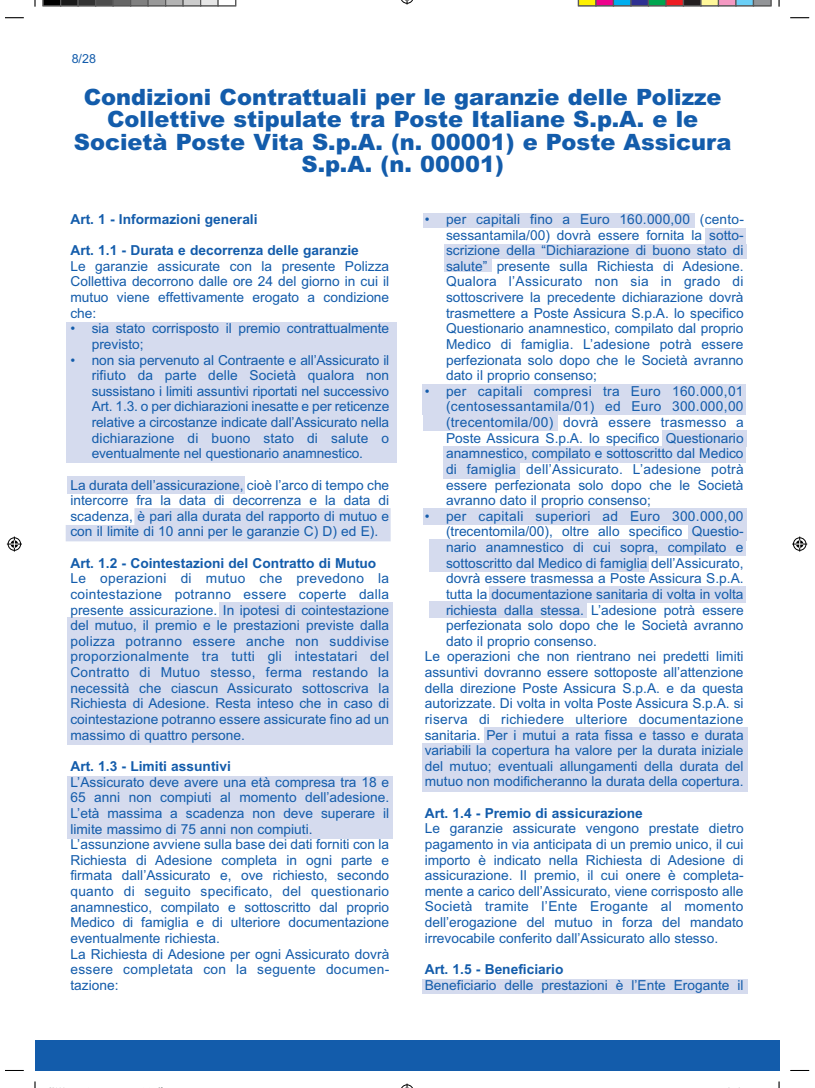
<style>
.page{position:relative;width:815px;height:1088px;background:#fff}
.page>*{position:absolute;margin:0;border:0;box-sizing:border-box;transform-origin:0 0}
.t1{font:900 22.5px/22.5px "Arial";color:#135cab;text-align:center}
.t2{font:13.75px/15.6px "Arial";color:#135cab;text-align:justify}
.t3{font:700 13.75px "Arial";color:#135cab}
.t4{font:13.75px "Arial";letter-spacing:.02em;color:#135cab}
.t5{font:12.5px "Arial";color:#135cab}
</style>
<div class="page">
<svg style="left:66px;top:508px;width:325px;height:33px;background:#d9dfef"></svg>
<div style="left:67px;top:476px;width:178px;height:18px;background:#d5dbee"></div>
<div style="left:219px;top:602px;width:174px;height:15px;background:#d5dbee"></div>
<div style="left:67px;top:617px;width:326px;height:128px;background:#d5dbee"></div>
<div style="left:706px;top:228px;width:40px;height:17px;background:#d5dbee"></div>
<div style="left:444px;top:257px;width:48px;height:15px;background:#d5dbee"></div>
<div style="left:444px;top:244px;width:302px;height:15px;background:#d5dbee"></div>
<div style="left:484px;top:727px;width:263px;height:17px;background:#d5dbee"></div>
<div style="left:422px;top:743px;width:325px;height:48px;background:#d5dbee"></div>
<div style="left:429px;top:601px;width:158px;height:17px;background:#d5dbee"></div>
<div style="left:490px;top:586px;width:256px;height:16px;background:#d5dbee"></div>
<div style="left:429px;top:555px;width:220px;height:16px;background:#d5dbee"></div>
<div style="left:688px;top:524px;width:58px;height:16px;background:#d5dbee"></div>
<div style="left:429px;top:539px;width:317px;height:17px;background:#d5dbee"></div>
<div style="left:423px;top:509px;width:323px;height:16px;background:#d5dbee"></div>
<div style="left:444px;top:462px;width:76px;height:16px;background:#d5dbee"></div>
<div style="left:444px;top:446px;width:302px;height:16px;background:#d5dbee"></div>
<div style="left:662px;top:430px;width:84px;height:16px;background:#d5dbee"></div>
<div style="left:423px;top:414px;width:135px;height:16px;background:#d5dbee"></div>
<div style="left:423px;top:384px;width:323px;height:30px;background:#d5dbee"></div>
<div style="left:67px;top:775px;width:326px;height:63px;background:#d5dbee"></div>
<div style="left:66px;top:322px;width:331px;height:141px;background:#d5dbee"></div>
<div style="left:423px;top:213px;width:272px;height:15px;background:#d5dbee"></div>
<div style="left:422px;top:978px;width:325px;height:15px;background:#d5dbee"></div>
<div style="left:35px;top:1040px;width:744px;height:30px;background:#135cab"></div>
<svg style="left:401px;top:0;width:12px;height:5px"></svg>
<svg style="left:401px;top:1083px;width:12px;height:5px"></svg>
<svg style="left:7px;top:536px;width:15px;height:15px"></svg>
<svg style="left:792px;top:536px;width:15px;height:15px"></svg>
<svg style="left:5px;top:17px;width:19px;height:1px"></svg>
<svg style="left:790px;top:17px;width:19px;height:1px"></svg>
<svg style="left:5px;top:1070px;width:19px;height:1px"></svg>
<svg style="left:790px;top:1070px;width:19px;height:1px"></svg>
<svg style="left:34px;top:0;width:2px;height:6px"></svg>
<svg style="left:34px;top:1081px;width:2px;height:7px"></svg>
<svg style="left:778px;top:0;width:2px;height:6px"></svg>
<svg style="left:778px;top:1081px;width:2px;height:7px"></svg>
<svg style="left:42px;top:0;width:194px;height:6px"></svg>
<svg style="left:578px;top:0;width:194px;height:6px"></svg>
<p class="t5" style="left:72px;top:52px;width:26px">8/28</p>
<h1 class="t1" style="left:74px;top:86px;width:659px">Condizioni Contrattuali per le garanzie delle Polizze Collettive stipulate tra Poste Italiane S.p.A. e le Società Poste Vita S.p.A. (n. 00001) e Poste Assicura S.p.A. (n. 00001)</h1>
<p class="t3" style="left:70px;top:211px;width:189px">Art. 1 - Informazioni generali</p>
<p class="t3" style="left:70px;top:242px;width:290px">Art. 1.1 - Durata e decorrenza delle garanzie</p>
<p class="t2" style="left:70px;top:258px;width:320px">Le garanzie assicurate con la presente Polizza Collettiva decorrono dalle ore 24 del giorno in cui il mutuo viene effettivamente erogato a condizione che:</p>
<p class="t2" style="left:92px;top:321px;width:299px;text-indent:-21px">• sia stato corrisposto il premio contrattualmente previsto;</p>
<p class="t2" style="left:92px;top:352px;width:299px;text-indent:-21px">• non sia pervenuto al Contraente e all’Assicurato il rifiuto da parte delle Società qualora non sussistano i limiti assuntivi riportati nel successivo Art. 1.3. o per dichiarazioni inesatte e per reticenze relative a circostanze indicate dall’Assicurato nella dichiarazione di buono stato di salute o eventualmente nel questionario anamnestico.</p>
<p class="t2" style="left:70px;top:477px;width:320px">La durata dell’assicurazione, cioè l’arco di tempo che intercorre fra la data di decorrenza e la data di scadenza, è pari alla durata del rapporto di mutuo e con il limite di 10 anni per le garanzie C) D) ed E).</p>
<p class="t3" style="left:70px;top:555px;width:307px">Art. 1.2 - Cointestazioni del Contratto di Mutuo</p>
<p class="t2" style="left:70px;top:571px;width:321px">Le operazioni di mutuo che prevedono la cointestazione potranno essere coperte dalla presente assicurazione. In ipotesi di cointestazione del mutuo, il premio e le prestazioni previste dalla polizza potranno essere anche non suddivise proporzionalmente tra tutti gli intestatari del Contratto di Mutuo stesso, ferma restando la necessità che ciascun Assicurato sottoscriva la Richiesta di Adesione. Resta inteso che in caso di cointestazione potranno essere assicurate fino ad un massimo di quattro persone.</p>
<p class="t3" style="left:70px;top:758px;width:162px">Art. 1.3 - Limiti assuntivi</p>
<p class="t2" style="left:70px;top:774px;width:320px;text-align:left">L’Assicurato deve avere una età compresa tra 18 e 65 anni non compiuti al momento dell’adesione.<br>L’età massima a scadenza non deve superare il limite massimo di 75 anni non compiuti.<br>L’assunzione avviene sulla base dei dati forniti con la Richiesta di Adesione completa in ogni parte e firmata dall’Assicurato e, ove richiesto, secondo quanto di seguito specificato, del questionario anamnestico, compilato e sottoscritto dal proprio Medico di famiglia e di ulteriore documentazione eventualmente richiesta.<br>La Richiesta di Adesione per ogni Assicurato dovrà essere completata con la seguente documen&shy;tazione:</p>
<p class="t2" style="left:446px;top:211px;width:299px;text-indent:-21px">• per capitali fino a Euro 160.000,00 (cento&shy;sessantamila/00) dovrà essere fornita la sotto&shy;scrizione della “Dichiarazione di buono stato di salute” presente sulla Richiesta di Adesione.<br>Qualora l’Assicurato non sia in grado di sottoscrivere la precedente dichiarazione dovrà trasmettere a Poste Assicura S.p.A. lo specifico Questionario anamnestico, compilato dal proprio Medico di famiglia. L’adesione potrà essere perfezionata solo dopo che le Società avranno dato il proprio consenso;</p>
<p class="t2" style="left:446px;top:383px;width:299px;text-indent:-21px">• per capitali compresi tra Euro 160.000,01 (centosessantamila/01) ed Euro 300.000,00 (trecentomila/00) dovrà essere trasmesso a Poste Assicura S.p.A. lo specifico Questionario anamnestico, compilato e sottoscritto dal Medico di famiglia dell’Assicurato. L’adesione potrà essere perfezionata solo dopo che le Società avranno dato il proprio consenso;</p>
<p class="t4" style="left:425px;top:508px;width:320px">• per capitali superiori ad Euro 300.000,00</p>
<p class="t2" style="left:446px;top:524px;width:299px">(trecentomila/00), oltre allo specifico Questio-</p>
<p class="t2" style="left:446px;top:539px;width:299px">nario anamnestico di cui sopra, compilato e</p>
<p class="t2" style="left:446px;top:555px;width:299px">sottoscritto dal Medico di famiglia dell’Assicurato,</p>
<p class="t2" style="left:446px;top:570px;width:299px">dovrà essere trasmessa a Poste Assicura S.p.A.</p>
<p class="t2" style="left:446px;top:586px;width:299px">tutta la documentazione sanitaria di volta in volta</p>
<p class="t2" style="left:446px;top:602px;width:299px">richiesta dalla stessa. L’adesione potrà essere</p>
<p class="t2" style="left:446px;top:617px;width:299px">perfezionata solo dopo che le Società avranno</p>
<p class="t2" style="left:446px;top:633px;width:152px">dato il proprio consenso.</p>
<p class="t2" style="left:425px;top:649px;width:320px">Le operazioni che non rientrano nei predetti limiti</p>
<p class="t2" style="left:425px;top:664px;width:320px">assuntivi dovranno essere sottoposte all’attenzione</p>
<p class="t2" style="left:425px;top:680px;width:320px">della direzione Poste Assicura S.p.A. e da questa</p>
<p class="t2" style="left:425px;top:695px;width:320px">autorizzate. Di volta in volta Poste Assicura S.p.A. si</p>
<p class="t4" style="left:425px;top:711px;width:320px">riserva di richiedere ulteriore documentazione</p>
<p class="t2" style="left:425px;top:727px;width:320px">sanitaria. Per i mutui a rata fissa e tasso e durata</p>
<p class="t2" style="left:425px;top:742px;width:320px">variabili la copertura ha valore per la durata iniziale</p>
<p class="t2" style="left:425px;top:758px;width:320px">del mutuo; eventuali allungamenti della durata del</p>
<p class="t2" style="left:425px;top:774px;width:320px">mutuo non modificheranno la durata della copertura.</p>
<p class="t3" style="left:425px;top:805px;width:220px">Art. 1.4 - Premio di assicurazione</p>
<p class="t2" style="left:425px;top:820px;width:320px">Le garanzie assicurate vengono prestate dietro pagamento in via anticipata di un premio unico, il cui importo è indicato nella Richiesta di Adesione di assicurazione. Il premio, il cui onere è completa&shy;mente a carico dell’Assicurato, viene corrisposto alle Società tramite l’Ente Erogante al momento dell’erogazione del mutuo in forza del mandato irrevocabile conferito dall’Assicurato allo stesso.</p>
<p class="t3" style="left:425px;top:961px;width:140px">Art. 1.5 - Beneficiario</p>
<p class="t2" style="left:425px;top:977px;width:320px">Beneficiario delle prestazioni è l’Ente Erogante il</p>
</div>
